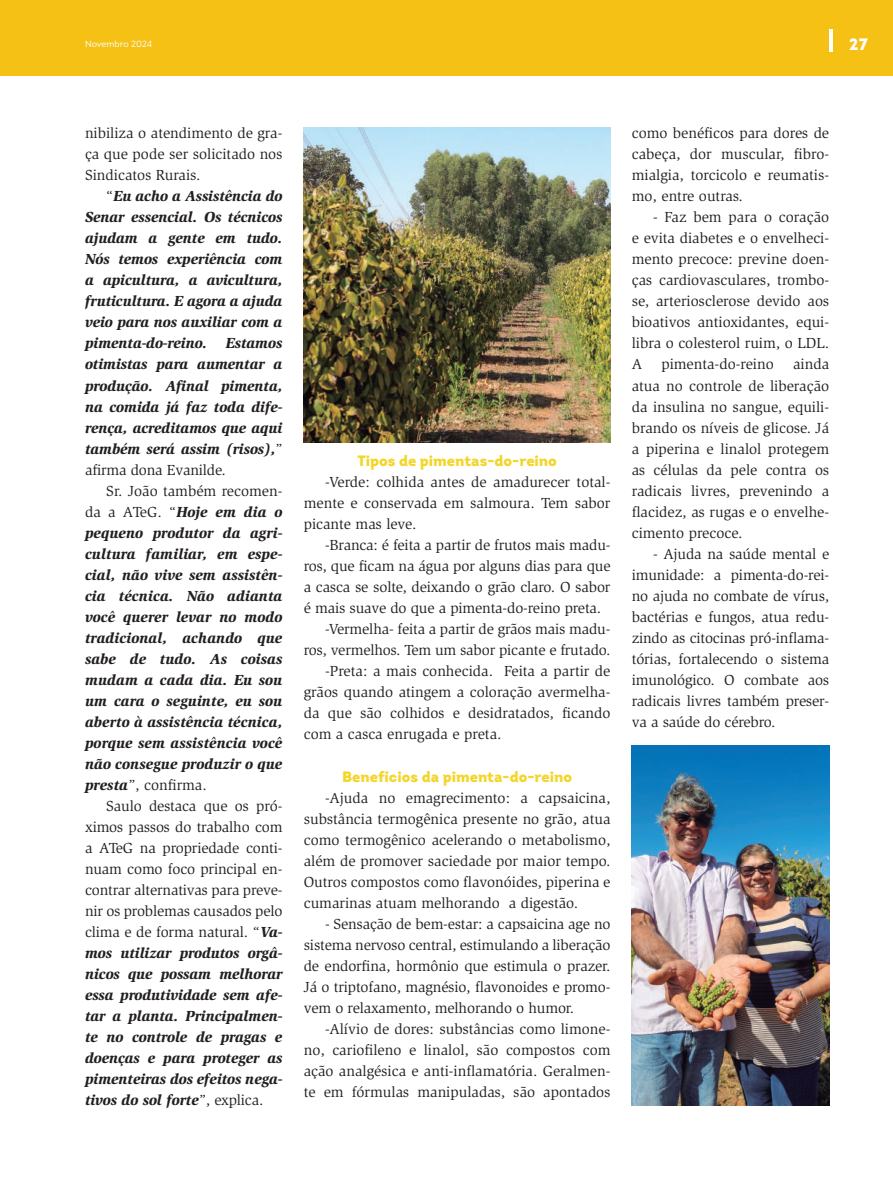
<style>
.page{position:relative;width:893px;height:1191px;background:#fff}
.page>*{position:absolute;margin:0;border:0;box-sizing:border-box;transform-origin:0 0}
.t1{font:16.5px "Intro Black Alt";color:#fff}
.t2{font:15px/21px "Slimbach Std";color:#231f20;text-align:justify}
.t3{font:italic 900 15px/21px "Slimbach Std";letter-spacing:-.01em;color:#231f20;text-align:justify}
.t4{font:900 15px "Intro";color:#f4d529}
.t5{font:9px "Intro";color:#fff}
.s1{font-weight:400;font-style:normal}
</style>
<div class="page">
<div style="left:0;top:0;width:893px;height:75px;background:#f5c115"></div>
<hr style="left:829px;top:29px;width:4px;height:22px;background:#fff">
<img style="left:632px;top:745px;width:197px;height:361px">
<img style="left:304px;top:128px;width:306px;height:314px">
<p class="t5" style="left:85px;top:39px;width:69px">Novembro 2024</p>
<p class="t1" style="left:849px;top:34px;width:20px">27</p>
<p class="t2" style="left:85px;top:123px;width:199px">nibiliza o atendimento de gra&shy;ça que pode ser solicitado nos Sindicatos Rurais.</p>
<p class="t3" style="left:85px;top:186px;width:199px;text-indent:21px"><span class="s1">“</span>Eu acho a Assistência do Senar essencial. Os técnicos ajudam a gente em tudo.<br>Nós temos experiência com a apicultura, a avicultura, fruticultura. E agora a ajuda veio para nos auxiliar com a pimenta-do-reino. Estamos otimistas para aumentar a produção. Afinal pimenta, na comida já faz toda dife&shy;rença, acreditamos que aqui também será assim (risos),<span class="s1">” afirma dona Evanilde.</span></p>
<p class="t3" style="left:85px;top:480px;width:199px;text-indent:21px"><span class="s1">Sr. João também recomen&shy;da a ATeG. “</span>Hoje em dia o pequeno produtor da agri&shy;cultura familiar, em espe&shy;cial, não vive sem assistên&shy;cia técnica. Não adianta você querer levar no modo tradicional, achando que sabe de tudo. As coisas mudam a cada dia. Eu sou um cara o seguinte, eu sou aberto à assistência técnica, porque sem assistência você não consegue produzir o que presta<span class="s1">”, confirma.</span></p>
<p class="t3" style="left:85px;top:795px;width:199px;text-indent:21px"><span class="s1">Saulo destaca que os pró&shy;ximos passos do trabalho com a ATeG na propriedade conti&shy;nuam como foco principal en&shy;contrar alternativas para preve&shy;nir os problemas causados pelo clima e de forma natural. “</span>Va&shy;mos utilizar produtos orgâ&shy;nicos que possam melhorar essa produtividade sem afe&shy;tar a planta. Principalmen&shy;te no controle de pragas e doenças e para proteger as pimenteiras dos efeitos nega&shy;tivos do sol forte<span class="s1">”, explica.</span></p>
<p class="t4" style="left:357px;top:451px;width:201px">Tipos de pimentas-do-reino</p>
<p class="t2" style="left:304px;top:472px;width:308px;text-indent:21px">-Verde: colhida antes de amadurecer total&shy;mente e conservada em salmoura. Tem sabor picante mas leve.</p>
<p class="t2" style="left:325px;top:535px;width:287px">-Branca: é feita a partir de frutos mais madu-</p>
<p class="t2" style="left:304px;top:556px;width:308px">ros, que ficam na água por alguns dias para que</p>
<p class="t2" style="left:304px;top:577px;width:308px">a casca se solte, deixando o grão claro. O sabor</p>
<p class="t2" style="left:304px;top:598px;width:299px">é mais suave do que a pimenta-do-reino preta.</p>
<p class="t2" style="left:325px;top:619px;width:287px">-Vermelha- feita a partir de grãos mais madu-</p>
<p class="t2" style="left:304px;top:640px;width:308px">ros, vermelhos. Tem um sabor picante e frutado.</p>
<p class="t2" style="left:325px;top:661px;width:287px">-Preta: a mais conhecida. Feita a partir de</p>
<p class="t2" style="left:304px;top:682px;width:308px">grãos quando atingem a coloração avermelha-</p>
<p class="t2" style="left:304px;top:703px;width:308px">da que são colhidos e desidratados, ficando</p>
<p class="t2" style="left:304px;top:724px;width:199px">com a casca enrugada e preta.</p>
<p class="t4" style="left:342px;top:766px;width:231px">Benefícios da pimenta-do-reino</p>
<p class="t2" style="left:304px;top:787px;width:308px;text-indent:21px">-Ajuda no emagrecimento: a capsaicina, substância termogênica presente no grão, atua como termogênico acelerando o metabolismo, além de promover saciedade por maior tempo.<br>Outros compostos como flavonóides, piperina e cumarinas atuam melhorando a digestão.</p>
<p class="t2" style="left:304px;top:913px;width:308px;text-indent:21px">- Sensação de bem-estar: a capsaicina age no sistema nervoso central, estimulando a liberação de endorfina, hormônio que estimula o prazer.<br>Já o triptofano, magnésio, flavonoides e promo&shy;vem o relaxamento, melhorando o humor.</p>
<p class="t2" style="left:304px;top:1018px;width:308px;text-indent:21px">-Alívio de dores: substâncias como limone&shy;no, cariofileno e linalol, são compostos com ação analgésica e anti-inflamatória. Geralmen&shy;te em fórmulas manipuladas, são apontados</p>
<p class="t2" style="left:632px;top:123px;width:199px">como benéficos para dores de cabeça, dor muscular, fibro&shy;mialgia, torcicolo e reumatis&shy;mo, entre outras.</p>
<p class="t2" style="left:632px;top:207px;width:199px;text-indent:21px">- Faz bem para o coração e evita diabetes e o envelheci&shy;mento precoce: previne doen&shy;ças cardiovasculares, trombo&shy;se, arteriosclerose devido aos bioativos antioxidantes, equi&shy;libra o colesterol ruim, o LDL.<br>A</p>
<p class="t2" style="left:632px;top:354px;width:199px;text-indent:161px">ainda atua no controle de liberação da insulina no sangue, equili&shy;brando os níveis de glicose. Já a piperina e linalol protegem as células da pele contra os radicais livres, prevenindo a flacidez, as rugas e o envelhe&shy;cimento precoce.</p>
<p class="t2" style="left:632px;top:543px;width:199px;text-indent:21px">- Ajuda na saúde mental e imunidade: a pimenta-do-rei&shy;no ajuda no combate de vírus, bactérias e fungos, atua redu&shy;zindo as citocinas pró-inflama&shy;tórias, fortalecendo o sistema imunológico. O combate aos radicais livres também preser&shy;va a saúde do cérebro.</p>
<p class="t2" style="left:661px;top:354px;width:114px">pimenta-do-reino</p>
</div>
